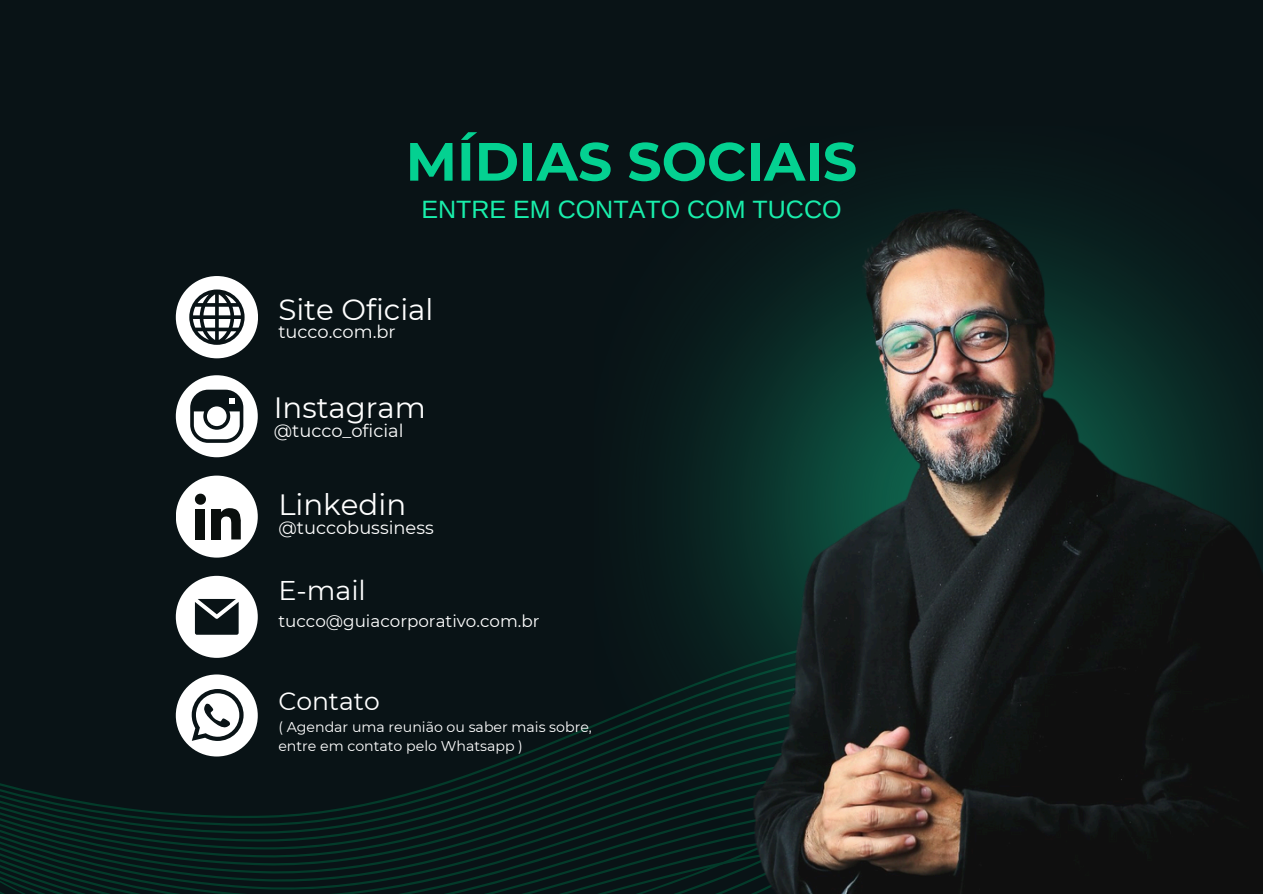
<style>
.page{position:relative;width:1263px;height:894px;background:#fff}
.page>*{position:absolute;margin:0;border:0;box-sizing:border-box;transform-origin:0 0}
.t1{font:700 53.7px "Montserrat";color:#04d191}
.t2{font:29.25px "Montserrat";color:#fff}
.t3{font:27px "Montserrat";color:#fff}
.t4{font:25.05px "Arimo";color:#19eeab}
.t5{font:25.05px "Montserrat";color:#fff}
.t6{font:17.85px "Montserrat";color:#fff}
.t7{font:16.8px "Montserrat";color:#fff}
.t8{font:14.1px/19.6px "Montserrat";color:#fff}
</style>
<div class="page">
<div style="left:0;top:0;width:1263px;height:893px;background:#091316"></div>
<svg style="left:0;top:776px;width:594px;height:13px"></svg>
<svg style="left:0;top:789px;width:594px;height:13px"></svg>
<svg style="left:0;top:802px;width:594px;height:13px"></svg>
<svg style="left:0;top:815px;width:594px;height:13px"></svg>
<svg style="left:0;top:828px;width:594px;height:13px"></svg>
<svg style="left:0;top:841px;width:658px;height:52px"></svg>
<img style="left:594px;top:698px;width:64px;height:184px">
<svg style="left:176px;top:674px;width:82px;height:82px"></svg>
<svg style="left:176px;top:575px;width:82px;height:82px"></svg>
<svg style="left:176px;top:375px;width:82px;height:82px"></svg>
<div style="left:176px;top:475px;width:82px;height:82px;background:#fff;border-radius:50%"></div>
<svg style="left:176px;top:276px;width:82px;height:82px"></svg>
<img style="left:658px;top:200px;width:605px;height:693px">
<svg style="left:194px;top:493px;width:47px;height:47px"></svg>
<h3 class="t1" style="left:406px;top:129px;width:453px">MÍDIAS SOCIAIS</h3>
<p class="t4" style="left:421px;top:195px;width:422px">ENTRE EM CONTATO COM TUCCO</p>
<p class="t2" style="left:278px;top:291px;width:157px">Site Oficial</p>
<p class="t6" style="left:278px;top:320px;width:119px">tucco.com.br</p>
<h1 class="t2" style="left:274px;top:389px;width:154px">Instagram</h1>
<h1 class="t6" style="left:274px;top:419px;width:131px">@tucco_oficial</h1>
<p class="t2" style="left:278px;top:487px;width:129px">Linkedin</p>
<p class="t6" style="left:278px;top:516px;width:157px">@tuccobussiness</p>
<h2 class="t3" style="left:278px;top:574px;width:89px">E-mail</h2>
<h2 class="t7" style="left:278px;top:610px;width:263px">tucco@guiacorporativo.com.br</h2>
<p class="t5" style="left:278px;top:685px;width:103px">Contato</p>
<h3 class="t8" style="left:278px;top:716px;width:315px">( Agendar uma reunião ou saber mais sobre, entre em contato pelo Whatsapp )</h3>
</div>
